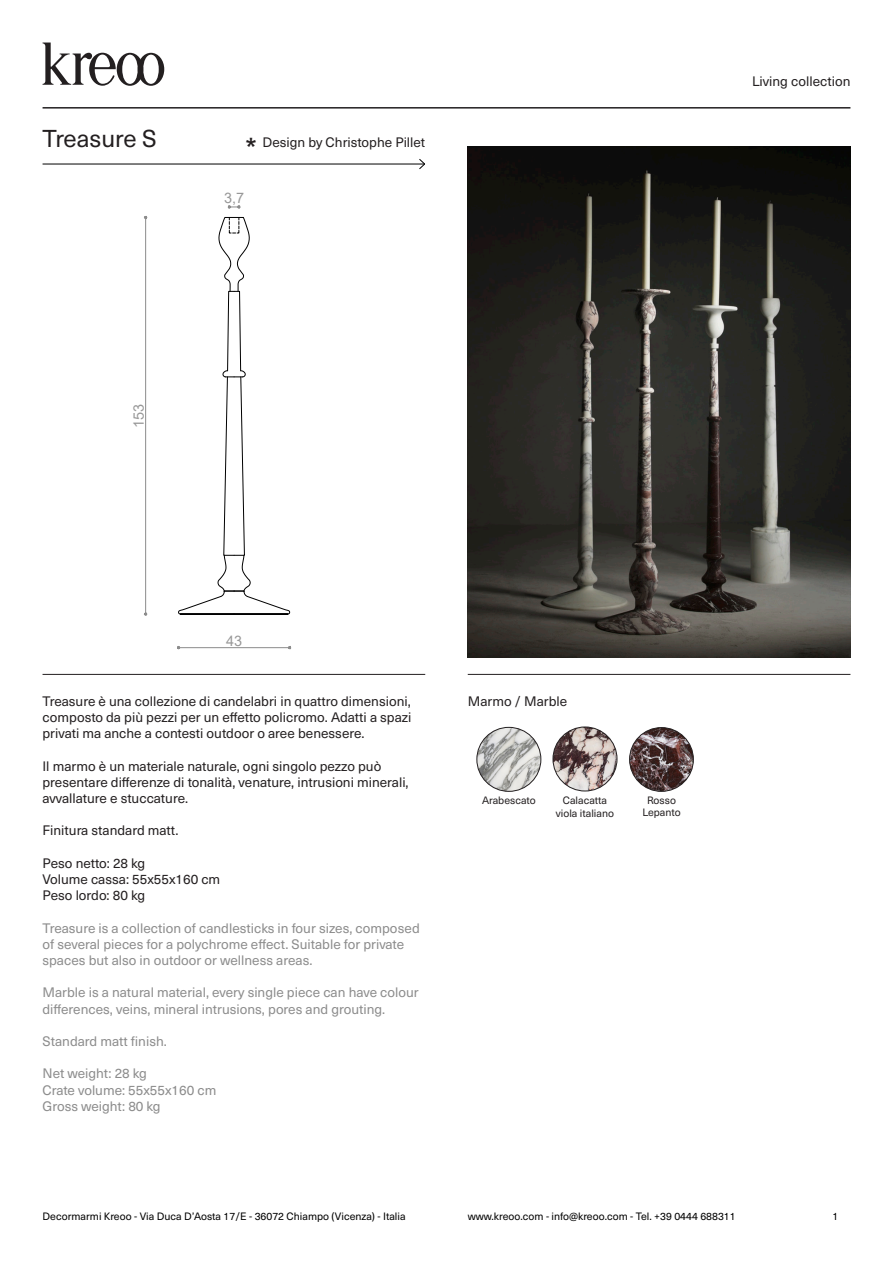
<style>
.page{position:relative;width:893px;height:1263px;background:#fff}
.page>*{position:absolute;margin:0;border:0;box-sizing:border-box;transform-origin:0 0}
.t1{font:500 27px "Neue Haas Unica";color:#231f20}
.t2{font:24px "Neue Haas Unica";color:#231f20}
.t3{font:14.55px "Arial";color:#989898}
.t4{font:13.5px/16.2px "Neue Haas Unica";color:#231f20;text-align:justify}
.t5{font:13.5px/16.2px "Neue Haas Unica";color:#8c8c8c}
.t6{font:10.5px "Neue Haas Unica";color:#000}
.t7{font:10.5px "Neue Haas Unica";color:#231f20}
</style>
<div class="page">
<hr style="left:43px;top:164px;width:382px;height:1px;background:#000">
<svg style="left:418px;top:159px;width:7px;height:11px"></svg>
<hr style="left:468px;top:674px;width:382px;height:1px;background:#231f20">
<hr style="left:43px;top:674px;width:382px;height:1px;background:#231f20">
<svg style="left:43px;top:43px;width:121px;height:43px"></svg>
<hr style="left:43px;top:107px;width:807px;height:2px;background:#231f20">
<img style="left:553px;top:727px;width:64px;height:64px;border-radius:32px">
<div style="left:553px;top:727px;width:64px;height:64px;border:1px solid #231f20;border-radius:50%"></div>
<img style="left:630px;top:727px;width:63px;height:64px;border-radius:32px">
<div style="left:629px;top:727px;width:65px;height:64px;border:1px solid #231f20;border-radius:50%"></div>
<img style="left:477px;top:727px;width:64px;height:64px;border-radius:32px">
<div style="left:477px;top:727px;width:64px;height:64px;border:1px solid #231f20;border-radius:50%"></div>
<hr style="left:179px;top:647px;width:111px;height:1px;background:#8c8c8c">
<hr style="left:145px;top:217px;width:1px;height:397px;background:#8c8c8c">
<svg style="left:229px;top:206px;width:11px;height:2px"></svg>
<svg style="left:178px;top:217px;width:112px;height:398px"></svg>
<img style="left:468px;top:147px;width:382px;height:510px">
<p class="t2" style="left:43px;top:121px;width:116px">Treasure S</p>
<p class="t4" style="left:263px;top:133px;width:164px">Design by Christophe Pillet</p>
<p class="t1" style="left:246px;top:127px;width:13px">*</p>
<p class="t3" style="left:224px;top:188px;width:22px">3,7</p>
<p class="t3" style="left:129px;top:428px;width:26px;rotate:-90deg">153</p>
<p class="t4" style="left:752px;top:72px;width:100px">Living collection</p>
<p class="t3" style="left:226px;top:631px;width:18px">43</p>
<p class="t4" style="left:43px;top:692px;width:370px">Treasure è una collezione di candelabri in quattro dimensioni, composto da più pezzi per un effetto policromo. Adatti a spazi privati ma anche a contesti outdoor o aree benessere.</p>
<p class="t4" style="left:43px;top:757px;width:368px;text-align:left">Il marmo è un materiale naturale, ogni singolo pezzo può presentare differenze di tonalità, venature, intrusioni minerali, avvallature e stuccature.</p>
<p class="t4" style="left:43px;top:822px;width:138px">Finitura standard matt.</p>
<p class="t4" style="left:43px;top:854px;width:104px">Peso netto: 28 kg</p>
<p class="t4" style="left:43px;top:870px;width:179px">Volume cassa: 55x55x160 cm</p>
<p class="t4" style="left:43px;top:886px;width:104px">Peso lordo: 80 kg</p>
<p class="t5" style="left:43px;top:919px;width:379px">Treasure is a collection of candlesticks in four sizes, composed of several pieces for a polychrome effect. Suitable for private spaces but also in outdoor or wellness areas.</p>
<p class="t5" style="left:43px;top:984px;width:378px">Marble is a natural material, every single piece can have colour differences, veins, mineral intrusions, pores and grouting.</p>
<p class="t5" style="left:43px;top:1032px;width:126px">Standard matt finish.</p>
<p class="t5" style="left:43px;top:1065px;width:106px">Net weight: 28 kg</p>
<p class="t5" style="left:43px;top:1081px;width:175px">Crate volume: 55x55x160 cm</p>
<p class="t5" style="left:43px;top:1097px;width:120px">Gross weight: 80 kg</p>
<p class="t4" style="left:468px;top:692px;width:101px">Marmo / Marble</p>
<p class="t7" style="left:482px;top:792px;width:55px">Arabescato</p>
<p class="t7" style="left:563px;top:792px;width:46px">Calacatta</p>
<p class="t7" style="left:556px;top:805px;width:60px">viola italiano</p>
<p class="t7" style="left:647px;top:792px;width:30px">Rosso</p>
<p class="t7" style="left:642px;top:805px;width:40px">Lepanto</p>
<p class="t6" style="left:43px;top:1209px;width:365px">Decormarmi Kreoo - Via Duca D’Aosta 17/E - 36072 Chiampo (Vicenza) - Italia</p>
<p class="t6" style="left:468px;top:1209px;width:269px">www.kreoo.com - info@kreoo.com - Tel. +39 0444 688311</p>
<p class="t6" style="left:832px;top:1209px;width:7px">1</p>
</div>
